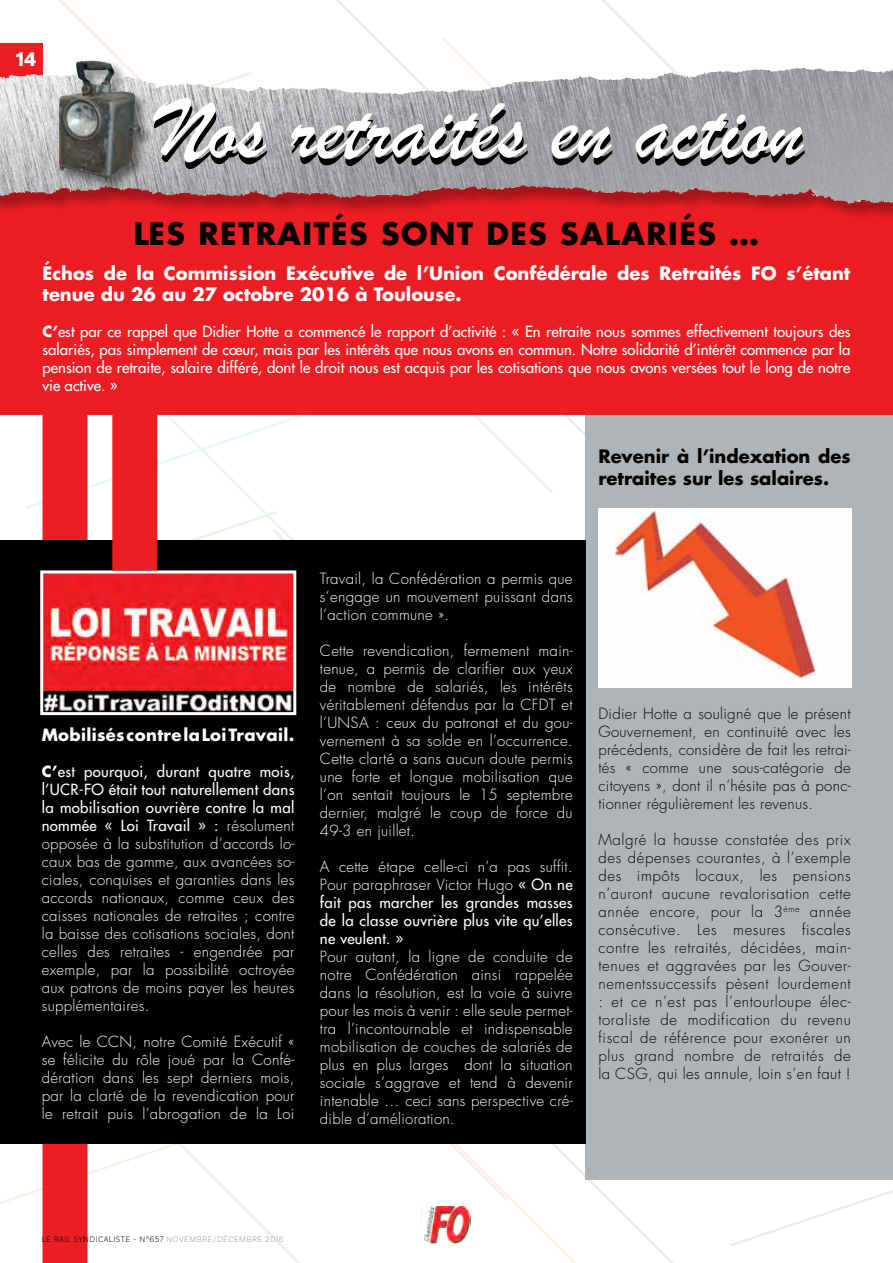
<style>
.page{position:relative;width:893px;height:1263px;background:#fff}
.page>*{position:absolute;margin:0;border:0;box-sizing:border-box;transform-origin:0 0}
.t1{font:90px "Brush Script";color:#000}
.t2{font:700 30px "Futura";letter-spacing:.05em;color:#000}
.t3{font:700 21px "Plan Grotesque Std";color:#fff}
.t4{font:700 18px "Futura";color:#fff}
.t5{font:700 18px/21.6px "Futura";color:#000}
.t6{font:700 16.5px "Futura";letter-spacing:.02em;color:#fff}
.t7{font:300 15px/18px "Futura";letter-spacing:.02em;color:#fff;text-align:justify}
.t8{font:300 15px/18px "Futura";letter-spacing:.025em;color:#000;text-align:justify}
.t9{font:15px/18px "Futura";color:#fff;text-align:justify}
.t10{font:300 8.55px "Plan Grotesque Std";letter-spacing:.05em;color:#000}
.s1{font-weight:700}
.s2{font-weight:400}
.s3{color:#939598}
</style>
<div class="page">
<svg style="left:450px;top:1144px;width:55px;height:55px"></svg>
<svg style="left:505px;top:1144px;width:168px;height:119px"></svg>
<svg style="left:748px;top:1190px;width:145px;height:51px"></svg>
<svg style="left:0;top:0;width:893px;height:540px"></svg>
<div style="left:43px;top:400px;width:45px;height:863px;background:#ed1d24"></div>
<svg style="left:0;top:1144px;width:300px;height:119px"></svg>
<div style="left:585px;top:400px;width:308px;height:780px;background:#b1b4b6"></div>
<div style="left:0;top:540px;width:585px;height:604px;background:#000"></div>
<img style="left:422px;top:1206px;width:49px;height:37px">
<div style="left:0;top:43px;width:43px;height:37px;background:#ed1d24"></div>
<img style="left:44px;top:574px;width:248px;height:137px">
<div style="left:40px;top:570px;width:256px;height:145px;border:3px solid #fff"></div>
<img style="left:598px;top:508px;width:254px;height:179px">
<div style="left:0;top:115px;width:893px;height:299px;background:#ed1d24"></div>
<div style="left:0;top:70px;width:893px;height:152px;background:#000;opacity:.3"></div>
<img style="left:181px;top:68px;width:621px;height:27px">
<div style="left:57px;top:59px;width:97px;height:136px;background:#000;opacity:.5"></div>
<img style="left:58px;top:60px;width:83px;height:122px">
<div style="left:112px;top:400px;width:45px;height:170px;background:#ed1d24"></div>
<p class="t3" style="left:16px;top:47px;width:22px">14</p>
<p class="t1" style="left:158px;top:82px;width:647px">Nos retraités en action</p>
<p class="t2" style="left:134px;top:212px;width:127px">Les retra</p>
<p class="t2" style="left:303px;top:212px;width:280px">ités sont des salar</p>
<p class="t2" style="left:668px;top:212px;width:92px">iés …</p>
<p class="t4" style="left:43px;top:260px;width:722px">Échos de la Commission Exécutive de l’Union Confédérale des Retraités FO</p>
<p class="t4" style="left:786px;top:260px;width:66px">s’étant</p>
<p class="t4" style="left:43px;top:282px;width:420px">tenue du 26 au 27 octobre 2016 à Toulouse.</p>
<p class="t9" style="left:43px;top:323px;width:809px"><span class="s1">C’</span>est par ce rappel que Didier Hotte a commencé le rapport d’activité : « En retraite nous sommes effectivement toujours des salariés, pas simplement de cœur, mais par les intérêts que nous avons en commun. Notre solidarité d’intérêt commence par la pension de retraite, salaire différé, dont le droit nous est acquis par les cotisations que nous avons versées tout le long de notre vie active. »</p>
<p class="t5" style="left:598px;top:445px;width:254px">Revenir à l’indexation des retraites sur les salaires.</p>
<p class="t6" style="left:42px;top:723px;width:254px">Mobilisés contre la Loi Travail.</p>
<p class="t7" style="left:42px;top:763px;width:254px"><span class="s1">C’</span><span class="s2">est pourquoi, durant quatre mois, l’UCR-FO était tout naturellement dans la mobilisation ouvrière contre la mal nommée « Loi Travail » :</span> résolument opposée à la substitution d’accords lo&shy;caux bas de gamme, aux avancées so&shy;ciales, conquises et garanties dans les accords nationaux, comme ceux des caisses nationales de retraites ; contre la baisse des cotisations sociales, dont celles des retraites - engendrée par exemple, par la possibilité octroyée aux patrons de moins payer les heures supplémentaires.</p>
<p class="t7" style="left:42px;top:1033px;width:254px">Avec le CCN, notre Comité Exécutif « se félicite du rôle joué par la Confé&shy;dération dans les sept derniers mois, par la clarté de la revendication pour le retrait puis l’abrogation de la Loi</p>
<p class="t7" style="left:320px;top:569px;width:254px">Travail, la Confédération a permis que s’engage un mouvement puissant dans l’action commune ».</p>
<p class="t7" style="left:320px;top:641px;width:254px">Cette revendication, fermement main&shy;tenue, a permis de clarifier aux yeux de nombre de salariés, les intérêts véritablement défendus par la CFDT et l’UNSA : ceux du patronat et du gou&shy;vernement à sa solde en l’occurrence.<br>Cette clarté a sans aucun doute permis une forte et longue mobilisation que l’on sentait toujours le 15 septembre dernier, malgré le coup de force du 49-3 en juillet.</p>
<p class="t7" style="left:320px;top:857px;width:254px;text-align:left">A cette étape celle-ci n’a pas suffit.<br>Pour paraphraser Victor Hugo <span class="s2">« On ne fait pas marcher les grandes masses de la classe ouvrière plus vite qu’elles ne veulent. »<br></span>Pour autant, la ligne de conduite de notre Confédération ainsi rappelée dans la résolution, est la voie à suivre pour les mois à venir : elle seule permet&shy;tra l’incontournable et indispensable mobilisation de couches de salariés de plus en plus larges dont la situation sociale s’aggrave et tend à devenir intenable … ceci sans perspective cré&shy;dible d’amélioration.</p>
<p class="t8" style="left:598px;top:705px;width:254px">Didier Hotte a souligné que le présent Gouvernement, en continuité avec les précédents, considère de fait les retrai&shy;tés « comme une sous-catégorie de citoyens », dont il n’hésite pas à ponc&shy;tionner régulièrement les revenus.</p>
<p class="t8" style="left:598px;top:831px;width:254px">Malgré la hausse constatée des prix des dépenses courantes, à l’exemple des impôts locaux, les pensions n’auront aucune revalorisation cette année encore, pour la 3<sup>ème</sup> année consécutive. Les mesures fiscales contre les retraités, décidées, main&shy;tenues et aggravées par les Gouver&shy;nementssuccessifs pèsent lourdement : et ce n’est pas l’entourloupe élec&shy;toraliste de modification du revenu fiscal de référence pour exonérer un plus grand nombre de retraités de la CSG, qui les annule, loin s’en faut !</p>
<p class="t10" style="left:42px;top:1234px;width:244px">LE RAIL SYNDICALISTE - N°657 <span class="s3">NOVE MBRE/DÉCEM BRE 2016</span></p>
</div>
